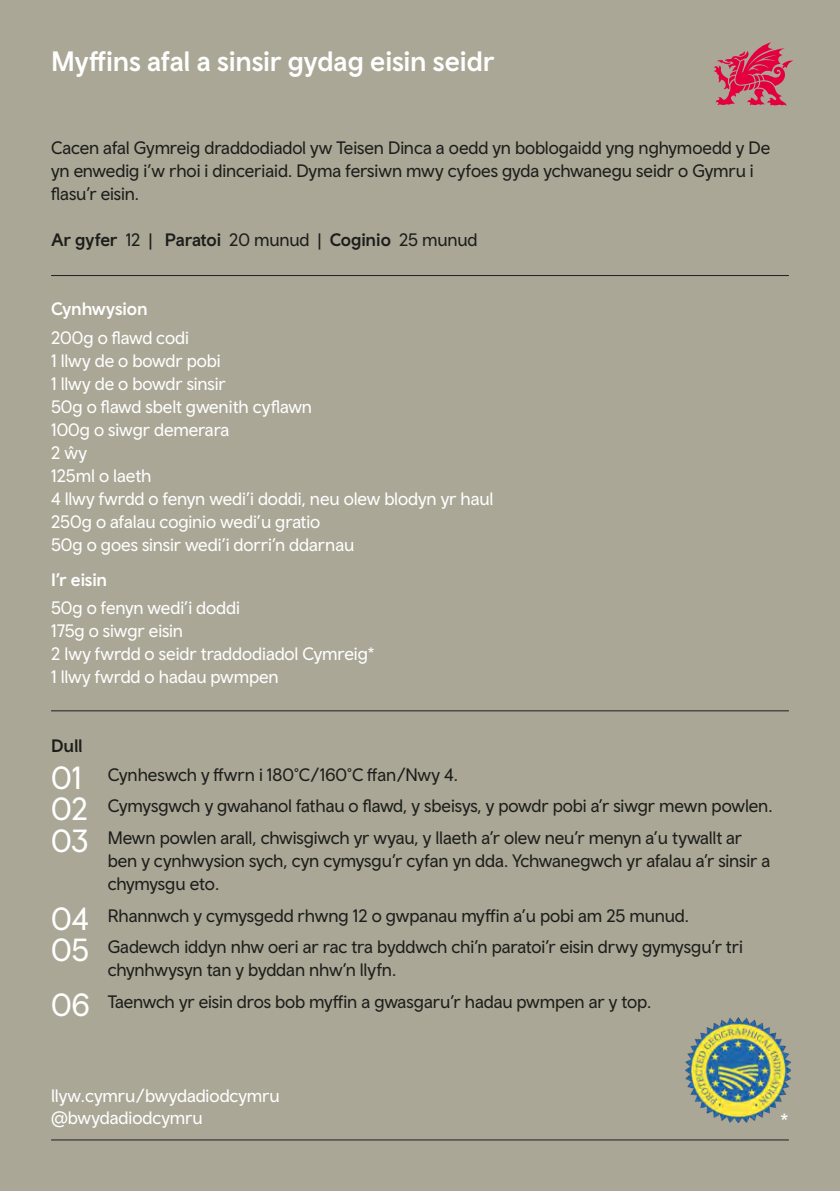
<style>
.page{position:relative;width:840px;height:1191px;background:#fff}
.page>*{position:absolute;margin:0;border:0;box-sizing:border-box;transform-origin:0 0}
.t1{font:500 28px "Cymru Sans Body";letter-spacing:-.01em;color:#fff}
.t2{font:22px "Cymru Sans Body";color:#fff}
.t3{font:18px/23px "Cymru Sans Body";letter-spacing:-.01em;color:#1d1d1b}
.t4{font:18px/23px "Cymru Sans Body";letter-spacing:-.005em;color:#fff}
.t5{font:500 18px "Cymru Sans Body";letter-spacing:-.01em;color:#1d1d1b}
.t6{font:500 18px "Cymru Sans Body";letter-spacing:-.01em;color:#fff}
.s1{font-weight:400}
.s2{font-weight:500}
.s3{font-size:32px;color:#fff}
</style>
<div class="page">
<div style="left:0;top:0;width:839px;height:1191px;background:#aaa796"></div>
<hr style="left:51px;top:1139px;width:737px;height:1px;background:#1d1d1b">
<hr style="left:51px;top:275px;width:737px;height:1px;background:#1d1d1b">
<hr style="left:51px;top:710px;width:737px;height:1px;background:#1d1d1b">
<svg style="left:714px;top:42px;width:78px;height:64px"></svg>
<img style="left:685px;top:1017px;width:105px;height:105px">
<h1 class="t1" style="left:51px;top:44px;width:445px">Myffins afal a sinsir gydag eisin seidr</h1>
<p class="t3" style="left:51px;top:136px;width:720px">Cacen afal Gymreig draddodiadol yw Teisen Dinca a oedd yn boblogaidd yng nghymoedd y De yn enwedig i’w rhoi i dinceriaid. Dyma fersiwn mwy cyfoes gyda ychwanegu seidr o Gymru i flasu’r eisin.</p>
<p class="t5" style="left:51px;top:229px;width:427px">Ar gyfer <span class="s1">12 |</span> Paratoi <span class="s1">20 munud |</span> Coginio <span class="s1">25 munud</span></p>
<p class="t6" style="left:51px;top:298px;width:98px">Cynhwysion</p>
<p class="t4" style="left:51px;top:326px;width:443px">200g o flawd codi<br>1 llwy de o bowdr pobi<br>1 llwy de o bowdr sinsir<br>50g o flawd sbelt gwenith cyflawn<br>100g o siwgr demerara<br>2 ŵy<br>125ml o laeth<br>4 llwy fwrdd o fenyn wedi’i doddi, neu olew blodyn yr haul<br>250g o afalau coginio wedi’u gratio<br>50g o goes sinsir wedi’i dorri’n ddarnau</p>
<p class="t6" style="left:51px;top:568px;width:58px">I’r eisin</p>
<p class="t4" style="left:51px;top:596px;width:324px">50g o fenyn wedi’i doddi<br>175g o siwgr eisin<br>2 lwy fwrdd o seidr traddodiadol Cymreig*<br>1 llwy fwrdd o hadau pwmpen</p>
<p class="t3" style="left:51px;top:731px;width:408px;line-height:28.6px"><span class="s2">Dull<br></span><span class="s3">01</span> Cynheswch y ffwrn i 180°C/160°C ffan/Nwy 4.</p>
<p class="t3" style="left:51px;top:790px;width:722px;line-height:31.6px"><span class="s3">02</span> Cymysgwch y gwahanol fathau o flawd, y sbeisys, y powdr pobi a’r siwgr mewn powlen.<br><span class="s3">03</span> Mewn powlen arall, chwisgiwch yr wyau, y llaeth a’r olew neu’r menyn a’u tywallt ar</p>
<p class="t3" style="left:108px;top:849px;width:663px">ben y cynhwysion sych, cyn cymysgu’r cyfan yn dda. Ychwanegwch yr afalau a’r sinsir a chymysgu eto.</p>
<p class="t3" style="left:51px;top:899px;width:693px;line-height:31.6px"><span class="s3">04</span> Rhannwch y cymysgedd rhwng 12 o gwpanau myffin a’u pobi am 25 munud.<br><span class="s3">05</span> Gadewch iddyn nhw oeri ar rac tra byddwch chi’n paratoi’r eisin drwy gymysgu’r tri</p>
<p class="t3" style="left:51px;top:953px;width:601px;line-height:31.4px;text-indent:57px">chynhwysyn tan y byddan nhw’n llyfn.<br><span class="s3">06</span> Taenwch yr eisin dros bob myffin a gwasgaru’r hadau pwmpen ar y top.</p>
<p class="t4" style="left:51px;top:1083px;width:230px;line-height:22px">llyw.cymru/bwydadiodcymru @bwydadiodcymru</p>
<p class="t2" style="left:780px;top:1107px;width:9px">*</p>
</div>
